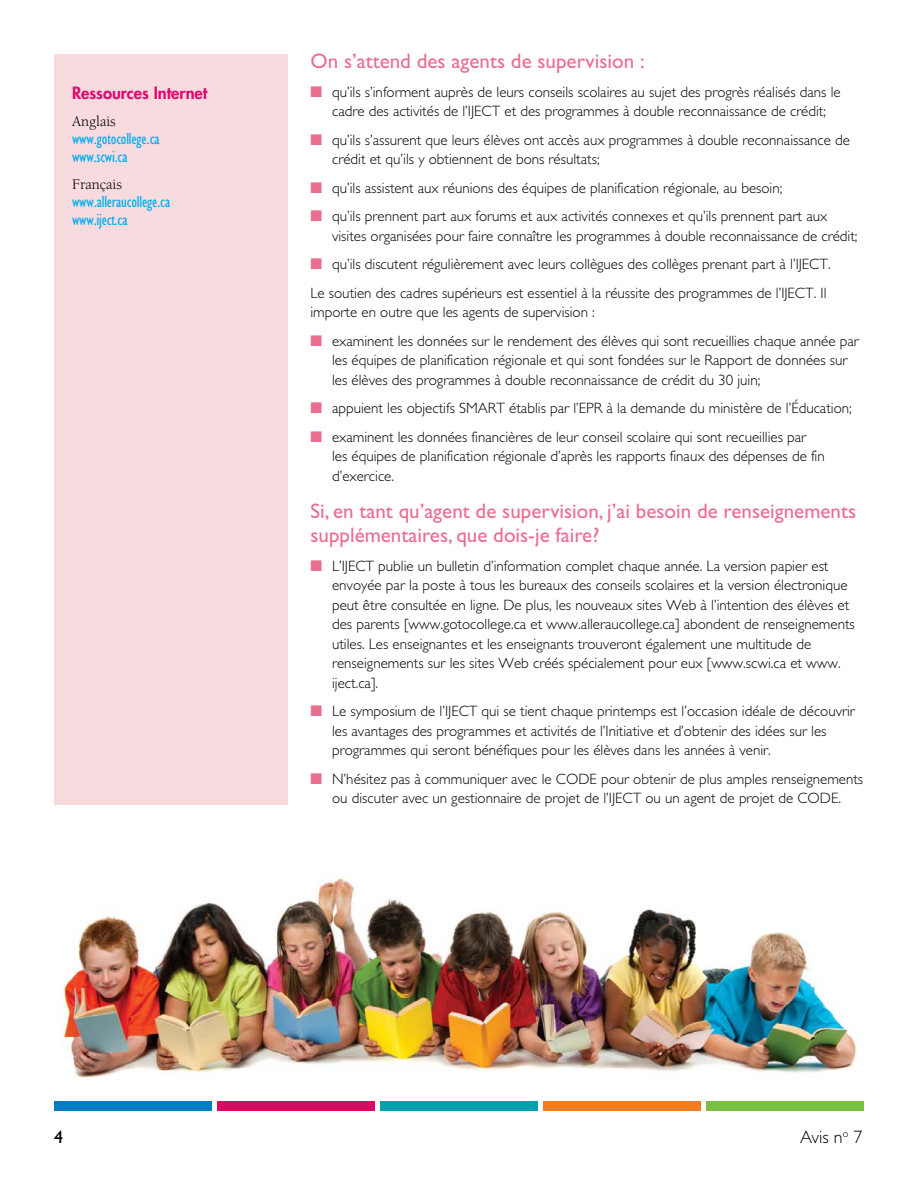
<style>
.page{position:relative;width:918px;height:1188px;background:#fff}
.page>*{position:absolute;margin:0;border:0;box-sizing:border-box;transform-origin:0 0}
.t1{font:21px/24px "Gill Sans Std";color:#e96e90}
.t2{font:300 18px "Gill Sans Std";color:#000}
.t3{font:18px "Gill Sans Std";color:#000}
.t4{font:condensed 16.5px/18px "Gill Sans Std";letter-spacing:-.01em;color:#00aeef}
.t5{font:800 16.5px "Futura Std";color:#e2066e}
.t6{font:300 15px/19.5px "Gill Sans Std";color:#000}
.t7{font:15px "Berkeley Std";color:#000}
.s1{color:#e96e90}
</style>
<div class="page">
<div style="left:54px;top:1102px;width:157px;height:9px;background:#007dc3"></div>
<div style="left:217px;top:1102px;width:157px;height:9px;background:#db0962"></div>
<div style="left:380px;top:1102px;width:158px;height:9px;background:#00a0af"></div>
<div style="left:544px;top:1102px;width:157px;height:9px;background:#f47b20"></div>
<div style="left:707px;top:1102px;width:157px;height:9px;background:#7ac143"></div>
<div style="left:54px;top:54px;width:234px;height:751px;background:#f8dbdf"></div>
<img style="left:62px;top:877px;width:795px;height:202px">
<p class="t5" style="left:72px;top:83px;width:137px">Ressources Internet</p>
<p class="t7" style="left:72px;top:113px;width:45px">Anglais</p>
<p class="t4" style="left:72px;top:130px;width:89px">www.gotocollege.ca www.scwi.ca</p>
<p class="t7" style="left:72px;top:176px;width:51px">Français</p>
<p class="t4" style="left:72px;top:193px;width:100px">www.alleraucollege.ca www.iject.ca</p>
<h1 class="t1" style="left:310px;top:49px;width:336px">On s’attend des agents de supervision :</h1>
<p class="t6" style="left:311px;top:82px;width:532px;text-align:center"><span class="s1">■</span> qu’ils s’informent auprès de leurs conseils scolaires au sujet des progrès réalisés dans le cadre des activités de l’IJECT et des programmes à double reconnaissance de crédit;</p>
<p class="t6" style="left:332px;top:130px;width:519px;text-indent:-22px"><span class="s1">■</span> qu’ils s’assurent que leurs élèves ont accès aux programmes à double reconnaissance de crédit et qu’ils y obtiennent de bons résultats;</p>
<p class="t6" style="left:311px;top:178px;width:473px"><span class="s1">■</span> qu’ils assistent aux réunions des équipes de planification régionale, au besoin;</p>
<p class="t6" style="left:332px;top:207px;width:527px;text-indent:-22px"><span class="s1">■</span> qu’ils prennent part aux forums et aux activités connexes et qu’ils prennent part aux visites organisées pour faire connaître les programmes à double reconnaissance de crédit;</p>
<p class="t6" style="left:310px;top:250px;width:522px;line-height:28.5px"><span class="s1">■</span> qu’ils discutent régulièrement avec leurs collègues des collèges prenant part à l’IJECT.<br>Le soutien des cadres supérieurs est essentiel à la réussite des programmes de l’IJECT. Il</p>
<p class="t6" style="left:310px;top:303px;width:286px">importe en outre que les agents de supervision :</p>
<p class="t6" style="left:332px;top:331px;width:528px;text-indent:-22px"><span class="s1">■</span> examinent les données sur le rendement des élèves qui sont recueillies chaque année par les équipes de planification régionale et qui sont fondées sur le Rapport de données sur les élèves des programmes à double reconnaissance de crédit du 30 juin;</p>
<p class="t6" style="left:311px;top:399px;width:543px"><span class="s1">■</span> appuient les objectifs SMART établis par l’EPR à la demande du ministère de l’Éducation;</p>
<p class="t6" style="left:332px;top:427px;width:494px;text-indent:-22px"><span class="s1">■</span> examinent les données financières de leur conseil scolaire qui sont recueillies par les équipes de planification régionale d’après les rapports finaux des dépenses de fin d’exercice.</p>
<h1 class="t1" style="left:310px;top:499px;width:547px">Si, en tant qu’agent de supervision, j’ai besoin de renseignements supplémentaires, que dois-je faire?</h1>
<p class="t6" style="left:332px;top:556px;width:524px;text-indent:-22px"><span class="s1">■</span> L’IJECT publie un bulletin d’information complet chaque année. La version papier est envoyée par la poste à tous les bureaux des conseils scolaires et la version électronique peut être consultée en ligne. De plus, les nouveaux sites Web à l’intention des élèves et des parents [www.gotocollege.ca et www.alleraucollege.ca] abondent de renseignements utiles. Les enseignantes et les enseignants trouveront également une multitude de renseignements sur les sites Web créés spécialement pour eux [www.scwi.ca et www. iject.ca].</p>
<p class="t6" style="left:332px;top:702px;width:524px;text-indent:-22px"><span class="s1">■</span> Le symposium de l’IJECT qui se tient chaque printemps est l’occasion idéale de découvrir les avantages des programmes et activités de l’Initiative et d’obtenir des idées sur les programmes qui seront bénéfiques pour les élèves dans les années à venir.</p>
<p class="t6" style="left:311px;top:769px;width:554px;text-align:center"><span class="s1">■</span> N’hésitez pas à communiquer avec le CODE pour obtenir de plus amples renseignements ou discuter avec un gestionnaire de projet de l’IJECT ou un agent de projet de CODE.</p>
<p class="t3" style="left:54px;top:1127px;width:10px">4</p>
<p class="t2" style="left:800px;top:1127px;width:64px">Avis n<sup>o</sup> 7</p>
</div>
